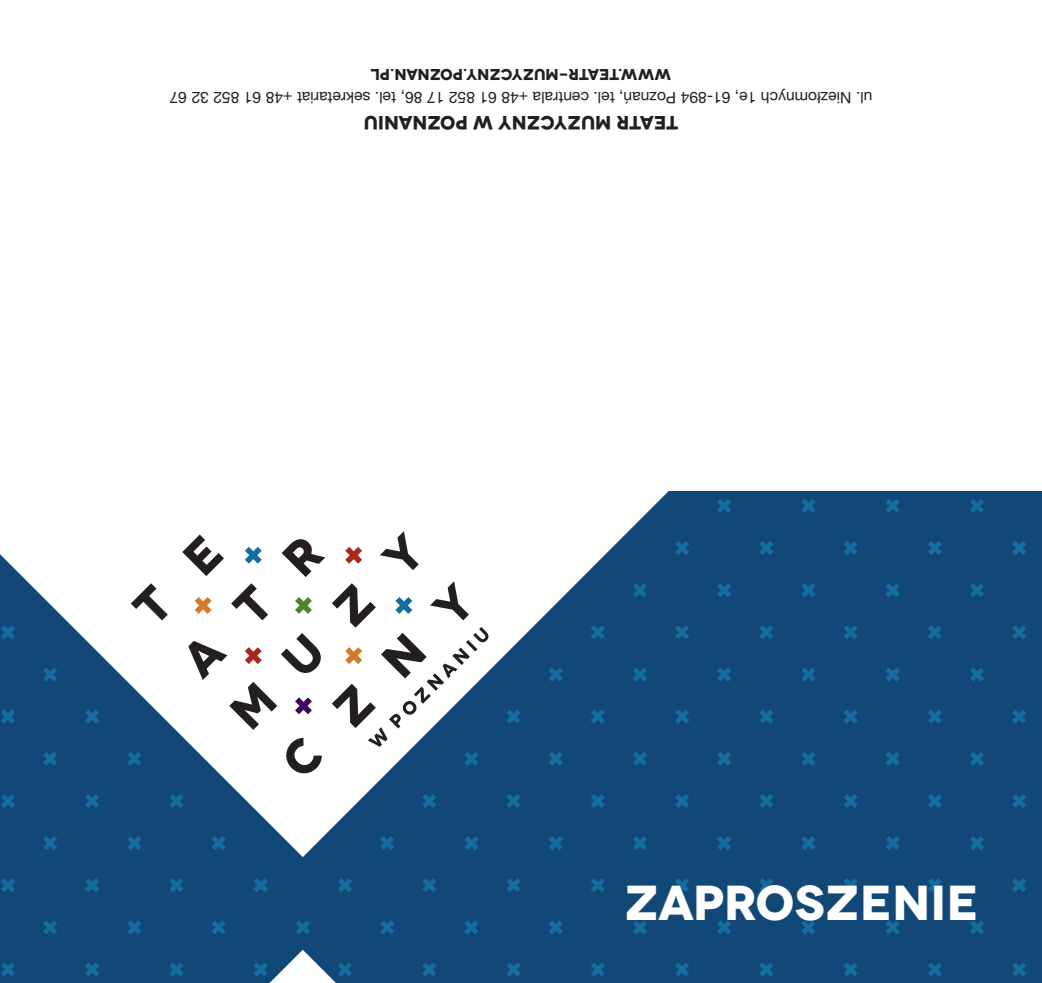
<style>
.page{position:relative;width:1042px;height:983px;background:#fff}
.page>*{position:absolute;margin:0;border:0;box-sizing:border-box;transform-origin:0 0}
.t1{font:700 49px "Novecentowide";color:#fff}
.t2{font:700 19.25px "Novecentowide";letter-spacing:-.01em;color:#231f20}
.t3{font:15.75px "Helvetica Neue LT Pro";color:#231f20}
.t4{font:700 15.75px "Novecentowide";letter-spacing:-.01em;color:#231f20}
</style>
<div class="page">
<div style="left:0;top:491px;width:1042px;height:491px;background:#124877"></div>
<svg style="left:717px;top:499px;width:14px;height:14px"></svg>
<svg style="left:801px;top:499px;width:14px;height:14px"></svg>
<svg style="left:886px;top:499px;width:14px;height:14px"></svg>
<svg style="left:970px;top:499px;width:14px;height:14px"></svg>
<svg style="left:675px;top:541px;width:14px;height:14px"></svg>
<svg style="left:759px;top:541px;width:14px;height:14px"></svg>
<svg style="left:844px;top:541px;width:13px;height:14px"></svg>
<svg style="left:928px;top:541px;width:14px;height:14px"></svg>
<svg style="left:1012px;top:541px;width:14px;height:14px"></svg>
<svg style="left:717px;top:583px;width:14px;height:14px"></svg>
<svg style="left:801px;top:583px;width:14px;height:14px"></svg>
<svg style="left:886px;top:583px;width:14px;height:14px"></svg>
<svg style="left:970px;top:583px;width:14px;height:14px"></svg>
<svg style="left:675px;top:625px;width:14px;height:14px"></svg>
<svg style="left:759px;top:625px;width:14px;height:14px"></svg>
<svg style="left:844px;top:625px;width:13px;height:14px"></svg>
<svg style="left:928px;top:625px;width:14px;height:14px"></svg>
<svg style="left:1012px;top:625px;width:14px;height:14px"></svg>
<svg style="left:717px;top:667px;width:14px;height:14px"></svg>
<svg style="left:802px;top:668px;width:13px;height:13px"></svg>
<svg style="left:886px;top:667px;width:14px;height:14px"></svg>
<svg style="left:970px;top:668px;width:14px;height:13px"></svg>
<svg style="left:675px;top:710px;width:14px;height:13px"></svg>
<svg style="left:759px;top:710px;width:14px;height:13px"></svg>
<svg style="left:844px;top:710px;width:13px;height:13px"></svg>
<svg style="left:928px;top:710px;width:14px;height:13px"></svg>
<svg style="left:1012px;top:710px;width:14px;height:13px"></svg>
<svg style="left:717px;top:752px;width:14px;height:13px"></svg>
<svg style="left:801px;top:752px;width:14px;height:13px"></svg>
<svg style="left:886px;top:752px;width:14px;height:13px"></svg>
<svg style="left:970px;top:752px;width:14px;height:13px"></svg>
<svg style="left:675px;top:794px;width:14px;height:13px"></svg>
<svg style="left:759px;top:794px;width:14px;height:13px"></svg>
<svg style="left:844px;top:794px;width:13px;height:13px"></svg>
<svg style="left:928px;top:794px;width:14px;height:13px"></svg>
<svg style="left:1012px;top:794px;width:14px;height:13px"></svg>
<svg style="left:717px;top:836px;width:14px;height:14px"></svg>
<svg style="left:801px;top:836px;width:14px;height:14px"></svg>
<svg style="left:886px;top:836px;width:14px;height:14px"></svg>
<svg style="left:970px;top:836px;width:14px;height:14px"></svg>
<svg style="left:1px;top:878px;width:14px;height:14px"></svg>
<svg style="left:85px;top:878px;width:14px;height:14px"></svg>
<svg style="left:169px;top:878px;width:15px;height:14px"></svg>
<svg style="left:254px;top:878px;width:14px;height:14px"></svg>
<svg style="left:338px;top:878px;width:14px;height:14px"></svg>
<svg style="left:422px;top:878px;width:14px;height:14px"></svg>
<svg style="left:507px;top:878px;width:14px;height:14px"></svg>
<svg style="left:591px;top:878px;width:14px;height:14px"></svg>
<svg style="left:675px;top:878px;width:14px;height:14px"></svg>
<svg style="left:759px;top:878px;width:14px;height:14px"></svg>
<svg style="left:844px;top:878px;width:13px;height:14px"></svg>
<svg style="left:928px;top:878px;width:14px;height:14px"></svg>
<svg style="left:1012px;top:878px;width:14px;height:14px"></svg>
<svg style="left:43px;top:920px;width:14px;height:14px"></svg>
<svg style="left:127px;top:920px;width:14px;height:14px"></svg>
<svg style="left:212px;top:920px;width:14px;height:14px"></svg>
<svg style="left:296px;top:920px;width:14px;height:14px"></svg>
<svg style="left:380px;top:920px;width:14px;height:14px"></svg>
<svg style="left:464px;top:920px;width:14px;height:14px"></svg>
<svg style="left:549px;top:920px;width:14px;height:14px"></svg>
<svg style="left:633px;top:920px;width:14px;height:14px"></svg>
<svg style="left:717px;top:920px;width:14px;height:14px"></svg>
<svg style="left:801px;top:920px;width:14px;height:14px"></svg>
<svg style="left:886px;top:920px;width:14px;height:14px"></svg>
<svg style="left:970px;top:920px;width:14px;height:14px"></svg>
<svg style="left:85px;top:963px;width:14px;height:13px"></svg>
<svg style="left:169px;top:963px;width:15px;height:13px"></svg>
<svg style="left:422px;top:963px;width:14px;height:13px"></svg>
<svg style="left:507px;top:963px;width:14px;height:13px"></svg>
<svg style="left:591px;top:963px;width:14px;height:13px"></svg>
<svg style="left:675px;top:963px;width:14px;height:13px"></svg>
<svg style="left:759px;top:963px;width:14px;height:13px"></svg>
<svg style="left:844px;top:963px;width:13px;height:13px"></svg>
<svg style="left:928px;top:963px;width:14px;height:13px"></svg>
<svg style="left:1012px;top:963px;width:14px;height:13px"></svg>
<svg style="left:0;top:491px;width:669px;height:365px"></svg>
<svg style="left:127px;top:531px;width:361px;height:242px;background:#cdd2d7"></svg>
<svg style="left:254px;top:949px;width:98px;height:33px"></svg>
<svg style="left:0;top:963px;width:15px;height:20px"></svg>
<p class="t4" style="left:671px;top:84px;width:302px;rotate:-180deg">WWW.TEATR-MUZYCZNY.POZNAN.PL</p>
<p class="t3" style="left:872px;top:107px;width:705px;rotate:-180deg">ul. Niezłomnych 1e, 61-894 Poznań, tel. centrala +48 61 852 17 86, tel. sekretariat +48 61 852 32 67</p>
<p class="t2" style="left:678px;top:135px;width:316px;rotate:-180deg">TEATR MUZYCZNY W POZNANIU</p>
<h1 class="t1" style="left:624px;top:871px;width:356px">ZAPROSZENIE</h1>
</div>
